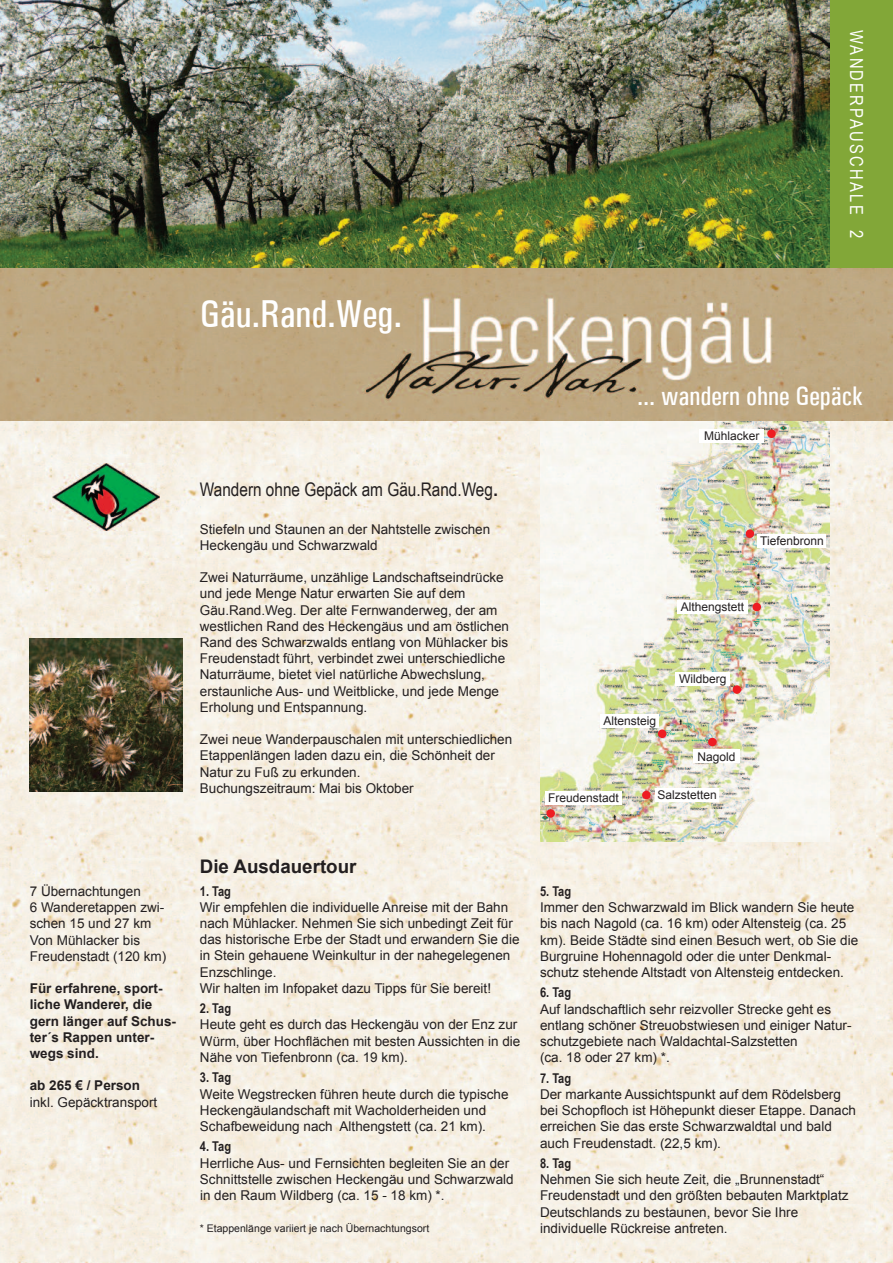
<style>
.page{position:relative;width:893px;height:1263px;background:#fff}
.page>*{position:absolute;margin:0;border:0;box-sizing:border-box;transform-origin:0 0}
.t1{font:500 39px "Univers Condensed";color:#fff}
.t2{font:500 27px "Univers Condensed";color:#fff}
.t3{font:18.75px "Arial Narrow";color:#231f20}
.t4{font:700 18.75px "Arial";color:#231f20}
.t5{font:18px "Arial Narrow";letter-spacing:.125em;color:#fff}
.t6{font:13.5px/16.2px "Arial";color:#231f20}
.t7{font:700 13.5px/16.2px "Arial";color:#231f20}
.t8{font:700 13.5px "Arial Narrow";letter-spacing:-.03em;color:#231f20}
.t9{font:12px "Arial";color:#231f20}
.t10{font:10.5px "Arial";color:#231f20}
.s1{font-family:"Univers Condensed";font-weight:500;font-size:22.5px}
</style>
<div class="page">
<div style="left:829px;top:0;width:64px;height:283px;background:#82a738"></div>
<img style="left:0;top:421px;width:893px;height:842px">
<img style="left:540px;top:421px;width:289px;height:421px">
<img style="left:0;top:0;width:829px;height:269px">
<img style="left:0;top:269px;width:893px;height:152px">
<img style="left:53px;top:464px;width:106px;height:66px">
<img style="left:30px;top:639px;width:153px;height:153px">
<div style="left:693px;top:749px;width:47px;height:14px;background:#fff"></div>
<div style="left:676px;top:672px;width:54px;height:14px;background:#fff"></div>
<div style="left:699px;top:429px;width:65px;height:14px;background:#fff"></div>
<div style="left:758px;top:534px;width:68px;height:14px;background:#fff"></div>
<div style="left:677px;top:600px;width:71px;height:14px;background:#fff"></div>
<div style="left:601px;top:714px;width:58px;height:13px;background:#fff"></div>
<div style="left:655px;top:788px;width:64px;height:14px;background:#fff"></div>
<div style="left:545px;top:791px;width:77px;height:14px;background:#fff"></div>
<div style="left:546px;top:809px;width:9px;height:9px;background:#ee1d23;border-radius:50%"></div>
<div style="left:642px;top:791px;width:9px;height:8px;background:#ee1d23;border-radius:50%"></div>
<div style="left:658px;top:729px;width:8px;height:9px;background:#ee1d23;border-radius:50%"></div>
<div style="left:708px;top:738px;width:9px;height:8px;background:#ee1d23;border-radius:50%"></div>
<div style="left:733px;top:685px;width:8px;height:9px;background:#ee1d23;border-radius:50%"></div>
<div style="left:752px;top:603px;width:9px;height:8px;background:#ee1d23;border-radius:50%"></div>
<div style="left:746px;top:529px;width:8px;height:9px;background:#ee1d23;border-radius:50%"></div>
<div style="left:767px;top:429px;width:9px;height:9px;background:#ee1d23;border-radius:50%"></div>
<h3 class="t5" style="left:867px;top:30px;width:210px;rotate:90deg">WANDERPAUSCHALE 2</h3>
<p class="t6" style="left:30px;top:883px;width:138px">7 Übernachtungen<br>6 Wanderetappen zwi&shy;schen 15 und 27 km<br>Von Mühlacker bis<br>Freudenstadt (120 km)</p>
<p class="t7" style="left:30px;top:980px;width:147px">Für erfahrene, sport&shy;liche Wanderer, die gern länger auf Schus&shy;ter´s Rappen unter&shy;wegs sind.</p>
<p class="t7" style="left:30px;top:1078px;width:112px">ab 265 € / Person</p>
<p class="t6" style="left:30px;top:1094px;width:129px">inkl. Gepäcktransport</p>
<h1 class="t1" style="left:200px;top:291px;width:204px">Gäu.Rand.Weg.</h1>
<h3 class="t3" style="left:200px;top:478px;width:300px">Wandern ohne Gepäck am Gäu.Rand.Weg<span class="s1">.</span></h3>
<p class="t6" style="left:200px;top:521px;width:292px">Stiefeln und Staunen an der Nahtstelle zwischen<br>Heckengäu und Schwarzwald</p>
<p class="t6" style="left:200px;top:569px;width:311px">Zwei Naturräume, unzählige Landschaftseindrücke und jede Menge Natur erwarten Sie auf dem Gäu.Rand.Weg. Der alte Fernwanderweg, der am westlichen Rand des Heckengäus und am östlichen Rand des Schwarzwalds entlang von Mühlacker bis Freudenstadt führt, verbindet zwei unterschiedliche Naturräume, bietet viel natürliche Abwechslung, erstaunliche Aus- und Weitblicke, und jede Menge Erholung und Entspannung.</p>
<p class="t6" style="left:200px;top:731px;width:314px">Zwei neue Wanderpauschalen mit unterschiedlichen Etappenlängen laden dazu ein, die Schönheit der Natur zu Fuß zu erkunden.<br>Buchungszeitraum: Mai bis Oktober</p>
<h2 class="t2" style="left:637px;top:380px;width:228px">... wandern ohne Gepäck</h2>
<p class="t9" style="left:704px;top:430px;width:57px">Mühlacker</p>
<p class="t9" style="left:760px;top:534px;width:65px">Tiefenbronn</p>
<p class="t9" style="left:681px;top:600px;width:65px">Althengstett</p>
<p class="t9" style="left:603px;top:714px;width:54px">Altensteig</p>
<p class="t9" style="left:679px;top:672px;width:49px">Wildberg</p>
<p class="t9" style="left:698px;top:750px;width:40px">Nagold</p>
<p class="t9" style="left:548px;top:791px;width:72px">Freudenstadt</p>
<p class="t9" style="left:657px;top:788px;width:61px">Salzstetten</p>
<h3 class="t4" style="left:200px;top:856px;width:158px">Die Ausdauertour</h3>
<p class="t8" style="left:200px;top:883px;width:33px">1. Tag</p>
<p class="t6" style="left:200px;top:899px;width:321px">Wir empfehlen die individuelle Anreise mit der Bahn nach Mühlacker. Nehmen Sie sich unbedingt Zeit für das historische Erbe der Stadt und erwandern Sie die in Stein gehauene Weinkultur in der nahegelegenen Enzschlinge.<br>Wir halten im Infopaket dazu Tipps für Sie bereit!</p>
<p class="t8" style="left:200px;top:1001px;width:33px">2. Tag</p>
<p class="t6" style="left:200px;top:1017px;width:322px">Heute geht es durch das Heckengäu von der Enz zur<br>Würm, über Hochflächen mit besten Aussichten in die<br>Nähe von Tiefenbronn (ca. 19 km).</p>
<p class="t8" style="left:200px;top:1070px;width:33px">3. Tag</p>
<p class="t6" style="left:200px;top:1086px;width:310px">Weite Wegstrecken führen heute durch die typische<br>Heckengäulandschaft mit Wacholderheiden und<br>Schafbeweidung nach Althengstett (ca. 21 km).</p>
<p class="t8" style="left:200px;top:1139px;width:33px">4. Tag</p>
<p class="t6" style="left:200px;top:1155px;width:315px">Herrliche Aus- und Fernsichten begleiten Sie an der<br>Schnittstelle zwischen Heckengäu und Schwarzwald in den Raum Wildberg (ca. 15 - 18 km) *.</p>
<p class="t10" style="left:200px;top:1223px;width:231px">* Etappenlänge variiert je nach Übernachtungsort</p>
<p class="t8" style="left:540px;top:883px;width:33px">5. Tag</p>
<p class="t6" style="left:540px;top:899px;width:320px">Immer den Schwarzwald im Blick wandern Sie heute bis nach Nagold (ca. 16 km) oder Altensteig (ca. 25 km). Beide Städte sind einen Besuch wert, ob Sie die Burgruine Hohennagold oder die unter Denkmal&shy;schutz stehende Altstadt von Altensteig entdecken.</p>
<p class="t8" style="left:540px;top:985px;width:33px">6. Tag</p>
<p class="t6" style="left:540px;top:1001px;width:313px">Auf landschaftlich sehr reizvoller Strecke geht es entlang schöner Streuobstwiesen und einiger Natur&shy;schutzgebiete nach Waldachtal-Salzstetten<br>(ca. 18 oder 27 km) *.</p>
<p class="t8" style="left:540px;top:1070px;width:33px">7. Tag</p>
<p class="t6" style="left:540px;top:1086px;width:317px">Der markante Aussichtspunkt auf dem Rödelsberg bei Schopfloch ist Höhepunkt dieser Etappe. Danach erreichen Sie das erste Schwarzwaldtal und bald auch Freudenstadt. (22,5 km).</p>
<p class="t8" style="left:540px;top:1155px;width:33px">8. Tag</p>
<p class="t6" style="left:540px;top:1171px;width:310px">Nehmen Sie sich heute Zeit, die „Brunnenstadt“ Freudenstadt und den größten bebauten Marktplatz Deutschlands zu bestaunen, bevor Sie Ihre individuelle Rückreise antreten.</p>
</div>
